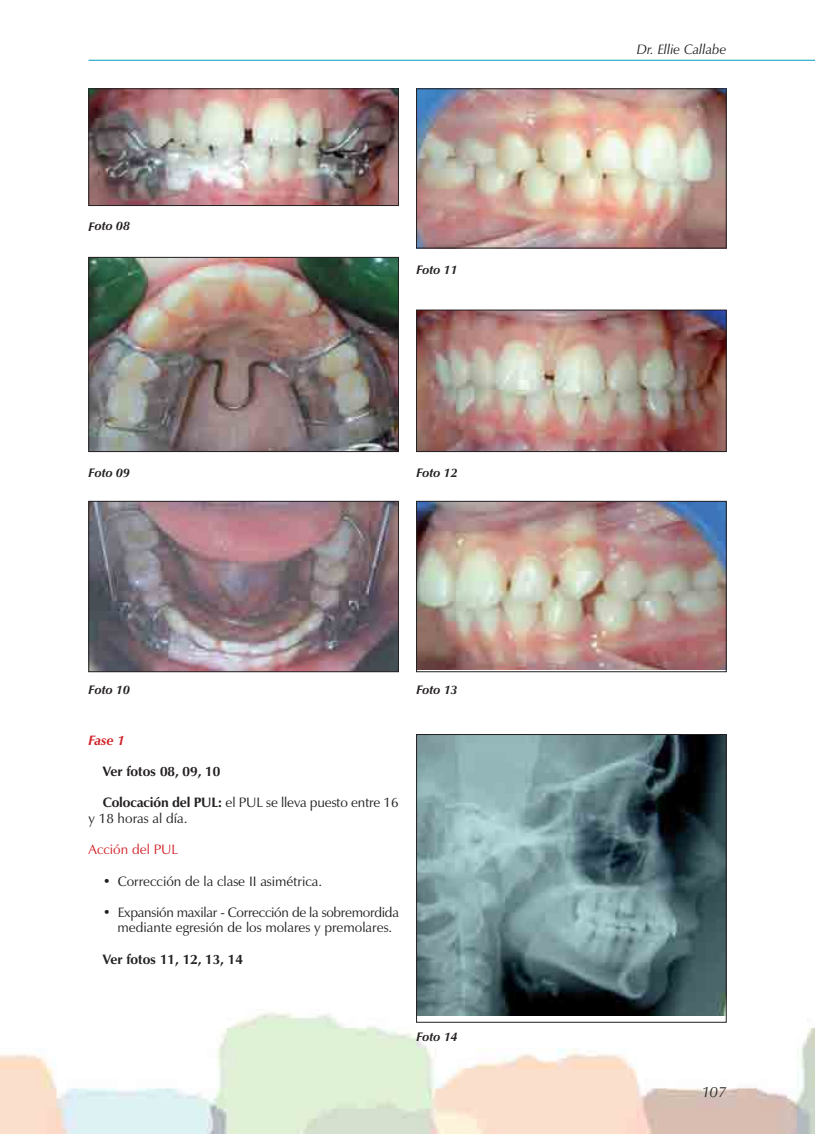
<style>
.page{position:relative;width:815px;height:1134px;background:#fff}
.page>*{position:absolute;margin:0;border:0;box-sizing:border-box;transform-origin:0 0}
.t1{font:italic 15px "Zapf Humanist 601 BT";color:#231f20}
.t2{font:13.75px/15.6px "Zapf Humanist 601 BT";color:#231f20}
.t3{font:13.75px/15.6px "Zapf Humanist 601 BT";letter-spacing:-.02em;color:#231f20;text-align:center}
.t4{font:700 13.75px "Zapf Humanist 601 BT";color:#231f20}
.t5{font:italic 13.75px "Zapf Humanist 601 BT";color:#231f20}
.t6{font:13.75px "Zapf Humanist 601 BT";color:#d2232a}
.t7{font:italic 700 13.75px "Zapf Humanist 601 BT";color:#d2232a}
.t8{font:italic 700 12.5px "Zapf Humanist 601 BT";color:#231f20}
.s1{font-weight:700}
</style>
<div class="page">
<img style="left:0;top:1010px;width:815px;height:124px">
<hr style="left:89px;top:60px;width:726px;height:1px;background:#009cbd">
<img style="left:91px;top:91px;width:306px;height:113px">
<div style="left:89px;top:89px;width:310px;height:117px;border:1px solid #231f20"></div>
<img style="left:418px;top:91px;width:306px;height:155px">
<img style="left:418px;top:312px;width:306px;height:138px">
<div style="left:416px;top:310px;width:310px;height:142px;border:1px solid #231f20"></div>
<img style="left:418px;top:503px;width:306px;height:166px">
<div style="left:416px;top:501px;width:310px;height:171px;border:1px solid #231f20"></div>
<img style="left:418px;top:736px;width:306px;height:280px">
<div style="left:416px;top:734px;width:310px;height:288px;border:1px solid #231f20"></div>
<img style="left:91px;top:259px;width:306px;height:191px">
<div style="left:89px;top:257px;width:310px;height:195px;border:1px solid #231f20"></div>
<img style="left:91px;top:503px;width:306px;height:167px">
<div style="left:89px;top:501px;width:310px;height:171px;border:1px solid #231f20"></div>
<p class="t8" style="left:89px;top:221px;width:43px">Foto 08</p>
<p class="t8" style="left:89px;top:468px;width:43px">Foto 09</p>
<p class="t8" style="left:416px;top:264px;width:43px">Foto 11</p>
<p class="t8" style="left:416px;top:468px;width:43px">Foto 12</p>
<p class="t8" style="left:89px;top:684px;width:43px">Foto 10</p>
<p class="t7" style="left:89px;top:735px;width:38px">Fase 1</p>
<p class="t4" style="left:103px;top:765px;width:119px">Ver fotos 08, 09, 10</p>
<p class="t2" style="left:89px;top:796px;width:312px;text-indent:14px"><span class="s1">Colocación del PUL:</span> el PUL se lleva puesto entre 16 y 18 horas al día.</p>
<p class="t6" style="left:89px;top:844px;width:91px">Acción del PUL</p>
<p class="t2" style="left:103px;top:874px;width:221px">• Corrección de la clase II asimétrica.</p>
<p class="t3" style="left:103px;top:906px;width:298px">• Expansión maxilar - Corrección de la sobremordida mediante egresión de los molares y premolares.</p>
<p class="t4" style="left:103px;top:953px;width:142px">Ver fotos 11, 12, 13, 14</p>
<p class="t8" style="left:416px;top:684px;width:43px">Foto 13</p>
<p class="t8" style="left:416px;top:1032px;width:43px">Foto 14</p>
<p class="t5" style="left:637px;top:44px;width:91px">Dr. Ellie Callabe</p>
<p class="t1" style="left:702px;top:1086px;width:26px">107</p>
</div>
